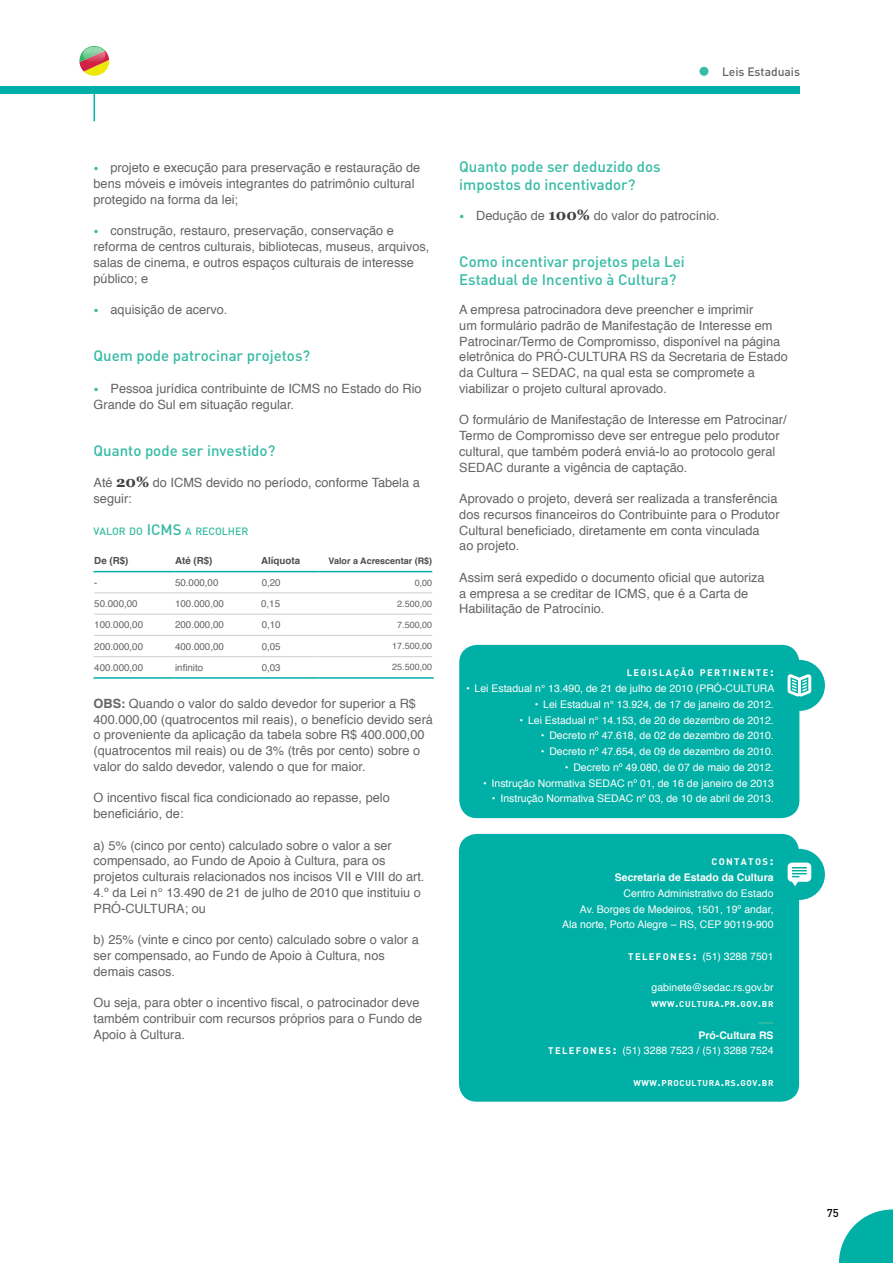
<style>
.page{position:relative;width:893px;height:1263px;background:#fff}
.page>*{position:absolute;margin:0;border:0;box-sizing:border-box;transform-origin:0 0}
.t1{font:500 15px/18px "DIN";color:#36bba5}
.t2{font:12.75px/15.8px "Helvetica";color:#636466}
.t3{font:500 12px "DIN";color:#636466}
.t4{font:500 11.25px "DIN";color:#000}
.t5{font:10.5px/15.8px "Helvetica";color:#fff;text-align:right}
.t6{font:700 10.5px "Helvetica";color:#fff}
.t7{font:500 10.5px "DIN";color:#36bba5}
.t8{font:9.75px "Helvetica";color:#636466}
.t9{font:700 9.75px "Helvetica";color:#4d4d4f}
.t10{font:700 9.45px "DIN";letter-spacing:.145em;color:#fff}
.t11{font:9px "Helvetica";color:#636466}
.t12{font:700 9px "Helvetica";color:#4d4d4f}
.t13{font:700 8.4px "DIN";letter-spacing:.07em;color:#fff}
.s1{font-family:"DIN";font-weight:500;font-size:10.5px;color:#36bba5}
.s2{font-family:"Georgia";font-weight:700;font-size:15px;color:#414042}
.s3{font-size:15px}
.s4{font-weight:700}
.s5{font-size:13.5px}
.s6{font-family:"DIN";font-weight:700;font-size:9.45px}
.s7{font-family:"DIN";font-weight:700;font-size:13.5px}
.s8{font-size:12px}
</style>
<div class="page">
<svg style="left:839px;top:1209px;width:54px;height:54px"></svg>
<hr style="left:94px;top:86px;width:1px;height:35px;background:#00afa5">
<svg style="left:79px;top:46px;width:30px;height:30px"></svg>
<hr style="left:94px;top:614px;width:80px;height:1px;background:#cccecf">
<hr style="left:174px;top:614px;width:87px;height:1px;background:#cccecf">
<hr style="left:261px;top:614px;width:57px;height:1px;background:#cccecf">
<hr style="left:318px;top:614px;width:114px;height:1px;background:#cccecf">
<hr style="left:94px;top:592px;width:80px;height:1px;background:#cccecf">
<hr style="left:174px;top:592px;width:87px;height:1px;background:#cccecf">
<hr style="left:261px;top:592px;width:57px;height:1px;background:#cccecf">
<hr style="left:318px;top:592px;width:114px;height:1px;background:#cccecf">
<hr style="left:94px;top:571px;width:80px;height:1px;background:#00afa5">
<hr style="left:174px;top:571px;width:87px;height:1px;background:#00afa5">
<hr style="left:261px;top:571px;width:57px;height:1px;background:#00afa5">
<hr style="left:318px;top:571px;width:114px;height:1px;background:#00afa5">
<hr style="left:94px;top:635px;width:80px;height:1px;background:#cccecf">
<hr style="left:174px;top:635px;width:87px;height:1px;background:#cccecf">
<hr style="left:261px;top:635px;width:57px;height:1px;background:#cccecf">
<hr style="left:318px;top:635px;width:114px;height:1px;background:#cccecf">
<hr style="left:94px;top:677px;width:80px;height:2px;background:#00afa5">
<hr style="left:174px;top:677px;width:87px;height:2px;background:#00afa5">
<hr style="left:261px;top:677px;width:57px;height:2px;background:#00afa5">
<hr style="left:318px;top:677px;width:116px;height:2px;background:#00afa5">
<hr style="left:94px;top:656px;width:80px;height:1px;background:#cccecf">
<hr style="left:174px;top:656px;width:87px;height:1px;background:#cccecf">
<hr style="left:261px;top:656px;width:57px;height:1px;background:#cccecf">
<hr style="left:318px;top:656px;width:114px;height:1px;background:#cccecf">
<div style="left:459px;top:834px;width:340px;height:268px;background:#00afa5;border-radius:18px"></div>
<div style="left:774px;top:849px;width:51px;height:51px;background:#00afa5;border-radius:50%"></div>
<svg style="left:788px;top:862px;width:23px;height:24px"></svg>
<div style="left:459px;top:645px;width:340px;height:173px;background:#00afa5;border-radius:18px"></div>
<div style="left:774px;top:660px;width:51px;height:51px;background:#00afa5;border-radius:50%"></div>
<svg style="left:788px;top:674px;width:23px;height:22px"></svg>
<svg style="left:758px;top:1022px;width:15px;height:2px"></svg>
<div style="left:0;top:86px;width:799px;height:8px;background:#00afa5"></div>
<div style="left:699px;top:67px;width:9px;height:9px;background:#36bba5;border-radius:50%"></div>
<p class="t3" style="left:722px;top:64px;width:80px">Leis Estaduais</p>
<p class="t2" style="left:94px;top:160px;width:328px"><span class="s1">•</span> projeto e execução para preservação e restauração de bens móveis e imóveis integrantes do patrimônio cultural protegido na forma da lei;</p>
<p class="t2" style="left:94px;top:223px;width:337px"><span class="s1">•</span> construção, restauro, preservação, conservação e reforma de centros culturais, bibliotecas, museus, arquivos, salas de cinema, e outros espaços culturais de interesse público; e</p>
<p class="t2" style="left:94px;top:302px;width:135px"><span class="s1">•</span> aquisição de acervo.</p>
<p class="t1" style="left:94px;top:346px;width:218px">Quem pode patrocinar projetos?</p>
<p class="t2" style="left:94px;top:381px;width:330px"><span class="s1">•</span> Pessoa jurídica contribuinte de ICMS no Estado do Rio<br>Grande do Sul em situação regular.</p>
<p class="t1" style="left:94px;top:441px;width:183px">Quanto pode ser investido?</p>
<p class="t2" style="left:94px;top:475px;width:328px">Até <span class="s2">20%</span> do ICMS devido no período, conforme Tabela a seguir:</p>
<p class="t7" style="left:94px;top:524px;width:63px">VALOR DO <span class="s3">ICMS</span></p>
<p class="t7" style="left:185px;top:524px;width:65px">A RECOLHER</p>
<p class="t9" style="left:94px;top:553px;width:36px">De (R$)</p>
<p class="t9" style="left:175px;top:553px;width:39px">Até (R$)</p>
<p class="t9" style="left:261px;top:553px;width:40px">Alíquota</p>
<p class="t12" style="left:328px;top:553px;width:105px">Valor a Acrescentar (R$)</p>
<p class="t8" style="left:94px;top:575px;width:5px">-</p>
<p class="t8" style="left:175px;top:575px;width:45px">50.000,00</p>
<p class="t8" style="left:262px;top:575px;width:20px">0,20</p>
<p class="t11" style="left:415px;top:576px;width:19px">0,00</p>
<p class="t8" style="left:94px;top:596px;width:45px">50.000,00</p>
<p class="t8" style="left:175px;top:596px;width:50px">100.000,00</p>
<p class="t8" style="left:261px;top:596px;width:20px">0,15</p>
<p class="t11" style="left:397px;top:597px;width:37px">2.500,00</p>
<p class="t8" style="left:94px;top:617px;width:50px">100.000,00</p>
<p class="t8" style="left:175px;top:617px;width:50px">200.000,00</p>
<p class="t8" style="left:262px;top:617px;width:20px">0,10</p>
<p class="t11" style="left:397px;top:618px;width:37px">7.500,00</p>
<p class="t8" style="left:94px;top:639px;width:50px">200.000,00</p>
<p class="t8" style="left:175px;top:639px;width:50px">400.000,00</p>
<p class="t8" style="left:262px;top:639px;width:20px">0,05</p>
<p class="t11" style="left:392px;top:639px;width:42px">17.500,00</p>
<p class="t8" style="left:94px;top:660px;width:50px">400.000,00</p>
<p class="t8" style="left:175px;top:660px;width:30px">infinito</p>
<p class="t8" style="left:262px;top:660px;width:20px">0,03</p>
<p class="t11" style="left:392px;top:660px;width:42px">25.500,00</p>
<p class="t2" style="left:94px;top:696px;width:341px"><span class="s4">OBS:</span> Quando o valor do saldo devedor for superior a R$ 400.000,00 (quatrocentos mil reais), o benefício devido será o proveniente da aplicação da tabela sobre R$ 400.000,00 (quatrocentos mil reais) ou de 3% (três por cento) sobre o valor do saldo devedor, valendo o que for maior.</p>
<p class="t2" style="left:94px;top:790px;width:298px">O incentivo fiscal fica condicionado ao repasse, pelo beneficiário, de:</p>
<p class="t2" style="left:94px;top:838px;width:332px">a) 5% (cinco por cento) calculado sobre o valor a ser compensado, ao Fundo de Apoio à Cultura, para os projetos culturais relacionados nos incisos VII e VIII do art.<br>4.º da Lei n° 13.490 de 21 de julho de 2010 que instituiu o PRÓ-CULTURA; ou</p>
<p class="t2" style="left:94px;top:932px;width:327px">b) 25% (vinte e cinco por cento) calculado sobre o valor a ser compensado, ao Fundo de Apoio à Cultura, nos demais casos.</p>
<p class="t2" style="left:94px;top:995px;width:330px">Ou seja, para obter o incentivo fiscal, o patrocinador deve também contribuir com recursos próprios para o Fundo de<br>Apoio à Cultura.</p>
<p class="t1" style="left:459px;top:157px;width:203px">Quanto pode ser deduzido dos impostos do incentivador?</p>
<p class="t2" style="left:459px;top:208px;width:262px"><span class="s1">•</span> Dedução de <span class="s2">100%</span> do valor do patrocínio.</p>
<p class="t1" style="left:459px;top:252px;width:227px">Como incentivar projetos pela Lei<br>Estadual de Incentivo à Cultura?</p>
<p class="t2" style="left:459px;top:302px;width:330px">A empresa patrocinadora deve preencher e imprimir<br>um formulário padrão de Manifestação de Interesse em Patrocinar/Termo de Compromisso, disponível na página eletrônica do PRÓ-CULTURA RS da Secretaria de Estado da Cultura – SEDAC, na qual esta se compromete a viabilizar o projeto cultural aprovado.</p>
<p class="t2" style="left:459px;top:412px;width:329px">O formulário de Manifestação de Interesse em Patrocinar/ Termo de Compromisso deve ser entregue pelo produtor cultural, que também poderá enviá-lo ao protocolo geral SEDAC durante a vigência de captação.</p>
<p class="t2" style="left:459px;top:491px;width:322px">Aprovado o projeto, deverá ser realizada a transferência dos recursos financeiros do Contribuinte para o Produtor Cultural beneficiado, diretamente em conta vinculada<br>ao projeto.</p>
<p class="t2" style="left:459px;top:570px;width:307px">Assim será expedido o documento oficial que autoriza a empresa a se creditar de ICMS, que é a Carta de<br>Habilitação de Patrocínio.</p>
<p class="t10" style="left:627px;top:667px;width:149px">LEGISLAÇÃO PERTINENTE<span class="s5">:</span></p>
<p class="t5" style="left:466px;top:681px;width:310px">• Lei Estadual n° 13.490, de 21 de julho de 2010 (PRÓ-CULTURA</p>
<p class="t5" style="left:535px;top:697px;width:241px">• Lei Estadual n° 13.924, de 17 de janeiro de 2012.</p>
<p class="t5" style="left:519px;top:712px;width:256px">• Lei Estadual n° 14.153, de 20 de dezembro de 2012.</p>
<p class="t5" style="left:541px;top:728px;width:234px">• Decreto nº 47.618, de 02 de dezembro de 2010.</p>
<p class="t5" style="left:541px;top:744px;width:234px">• Decreto nº 47.654, de 09 de dezembro de 2010.</p>
<p class="t5" style="left:565px;top:760px;width:211px">• Decreto nº 49.080, de 07 de maio de 2012.</p>
<p class="t5" style="left:483px;top:775px;width:292px">• Instrução Normativa SEDAC nº 01, de 16 de janeiro de 2013</p>
<p class="t5" style="left:492px;top:791px;width:283px">• Instrução Normativa SEDAC nº 03, de 10 de abril de 2013.</p>
<p class="t10" style="left:711px;top:856px;width:64px">CONTATOS<span class="s5">:</span></p>
<p class="t6" style="left:615px;top:869px;width:160px">Secretaria de Estado da Cultura</p>
<p class="t5" style="left:562px;top:886px;width:213px">Centro Administrativo do Estado<br>Av. Borges de Medeiros, 1501, 19º andar,<br>Ala norte, Porto Alegre – RS, CEP 90119-900</p>
<p class="t5" style="left:628px;top:949px;width:147px"><span class="s6">TELEFONES</span><span class="s7">:</span> (51) 3288 7501</p>
<p class="t5" style="left:652px;top:980px;width:123px">gabinete@sedac.rs.gov.br</p>
<p class="t13" style="left:651px;top:999px;width:124px">WWW<span class="s8">.</span>CULTURA<span class="s8">.</span>PR<span class="s8">.</span>GOV<span class="s8">.</span>BR</p>
<p class="t5" style="left:548px;top:1027px;width:227px"><span class="s4">Pró-Cultura RS<br></span><span class="s6">T E L E F O N E S</span><span class="s7">:</span> (51) 3288 7523 / (51) 3288 7524</p>
<p class="t13" style="left:633px;top:1077px;width:142px">WWW<span class="s8">.</span>PROCULTURA<span class="s8">.</span>RS<span class="s8">.</span>GOV<span class="s8">.</span>BR</p>
<p class="t4" style="left:827px;top:1206px;width:14px">75</p>
</div>
